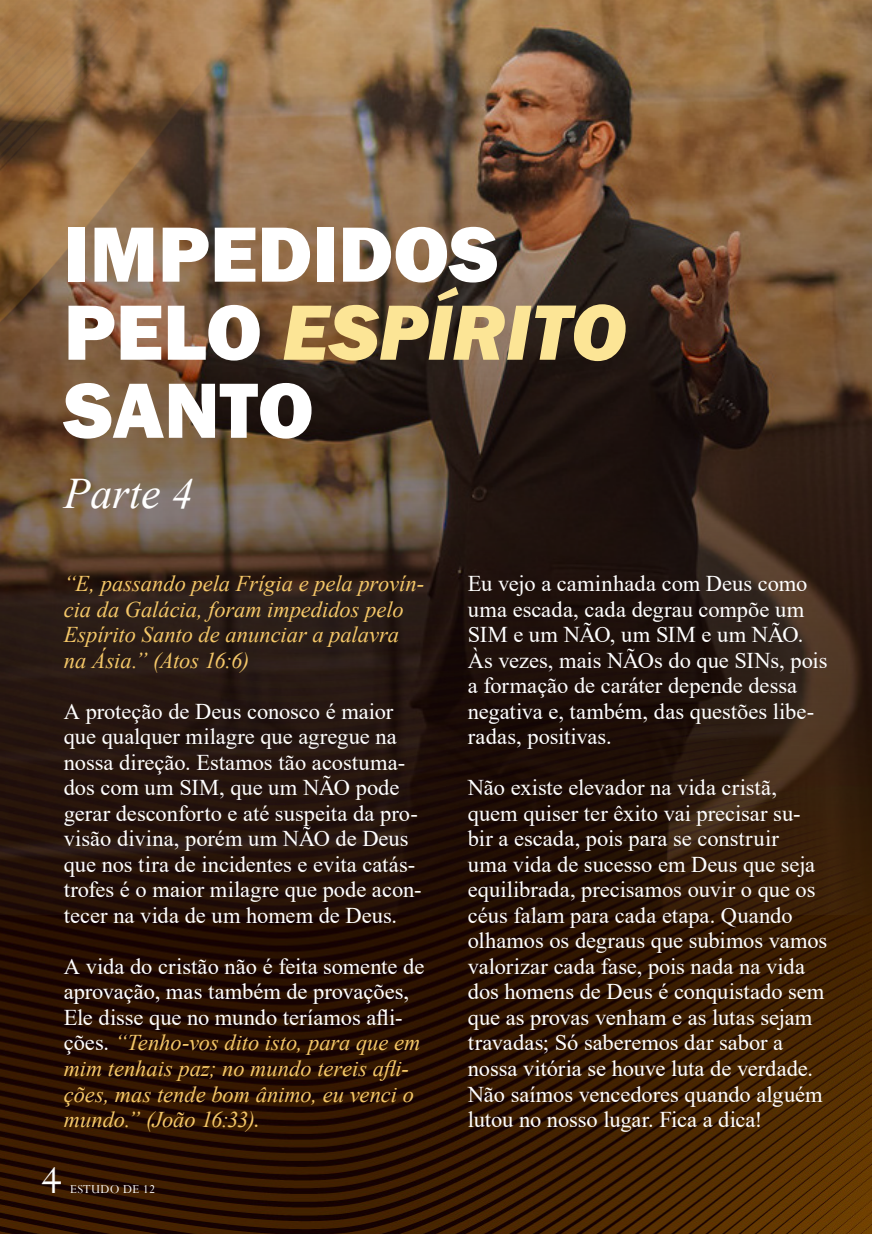
<style>
.page{position:relative;width:872px;height:1234px;background:#fff}
.page>*{position:absolute;margin:0;border:0;box-sizing:border-box;transform-origin:0 0}
.Texto{font:800 81px/78px "Franklin Gothic";color:#fff}
.Texto-2{font:italic 43.5px "Times New Roman";color:#fff}
.t1{font:43.5px "Perpetua";color:#fff}
.Texto-3{font:22.5px/25.5px "Times New Roman";letter-spacing:-.005em;color:#fff}
.Texto-4{font:italic 22.5px/25.5px "Times New Roman";color:#f4c768}
.t2{font:13.5px "Perpetua";letter-spacing:.02em;color:#fff}
.s1{font-style:italic;color:#fce596}
.s2{font-style:normal;color:#fff}
.s3{font-style:normal}
</style>
<div class="page">
<img style="left:0;top:914px;width:872px;height:319px">
<img style="left:0;top:0;width:872px;height:914px">
<p class="Texto" style="left:64px;top:215px;width:564px">IMPEDIDOS<br>PELO <span class="s1">ESPÍRITO<br></span>SANTO</p>
<p class="Texto-2" style="left:64px;top:463px;width:131px">Parte 4</p>
<p class="Texto-4" style="left:64px;top:570px;width:362px">“E, passando pela Frígia e pela provín&shy;cia da Galácia, foram impedidos pelo Espírito Santo de anunciar a palavra na Ásia.” (Atos 16:6)</p>
<p class="Texto-3" style="left:64px;top:697px;width:359px">A proteção de Deus conosco é maior que qualquer milagre que agregue na nossa direção. Estamos tão acostuma&shy;dos com um SIM, que um NÃO pode gerar desconforto e até suspeita da pro&shy;visão divina, porém um NÃO de Deus que nos tira de incidentes e evita catás&shy;trofes é o maior milagre que pode acon&shy;tecer na vida de um homem de Deus.</p>
<p class="Texto-4" style="left:64px;top:952px;width:362px"><span class="s2">A vida do cristão não é feita somente de aprovação, mas também de provações, Ele disse que no mundo teríamos afli&shy;ções.</span> “Tenho-vos dito isto, para que em mim tenhais paz; no mundo tereis afli&shy;ções, mas tende bom ânimo, eu venci o mundo.” (João 16:33)<span class="s3">.</span></p>
<p class="t1" style="left:42px;top:1152px;width:21px">4</p>
<p class="t2" style="left:70px;top:1180px;width:87px">ESTUDO DE 12</p>
<p class="Texto-3" style="left:468px;top:570px;width:361px">Eu vejo a caminhada com Deus como uma escada, cada degrau compõe um<br>SIM e um NÃO, um SIM e um NÃO.<br>Às vezes, mais NÃOs do que SINs, pois a formação de caráter depende dessa negativa e, também, das questões libe&shy;radas, positivas.</p>
<p class="Texto-3" style="left:468px;top:774px;width:361px">Não existe elevador na vida cristã, quem quiser ter êxito vai precisar su&shy;bir a escada, pois para se construir<br>uma vida de sucesso em Deus que seja equilibrada, precisamos ouvir o que os céus falam para cada etapa. Quando olhamos os degraus que subimos vamos valorizar cada fase, pois nada na vida dos homens de Deus é conquistado sem que as provas venham e as lutas sejam travadas; Só saberemos dar sabor a nossa vitória se houve luta de verdade.<br>Não saímos vencedores quando alguém lutou no nosso lugar. Fica a dica!</p>
</div>
